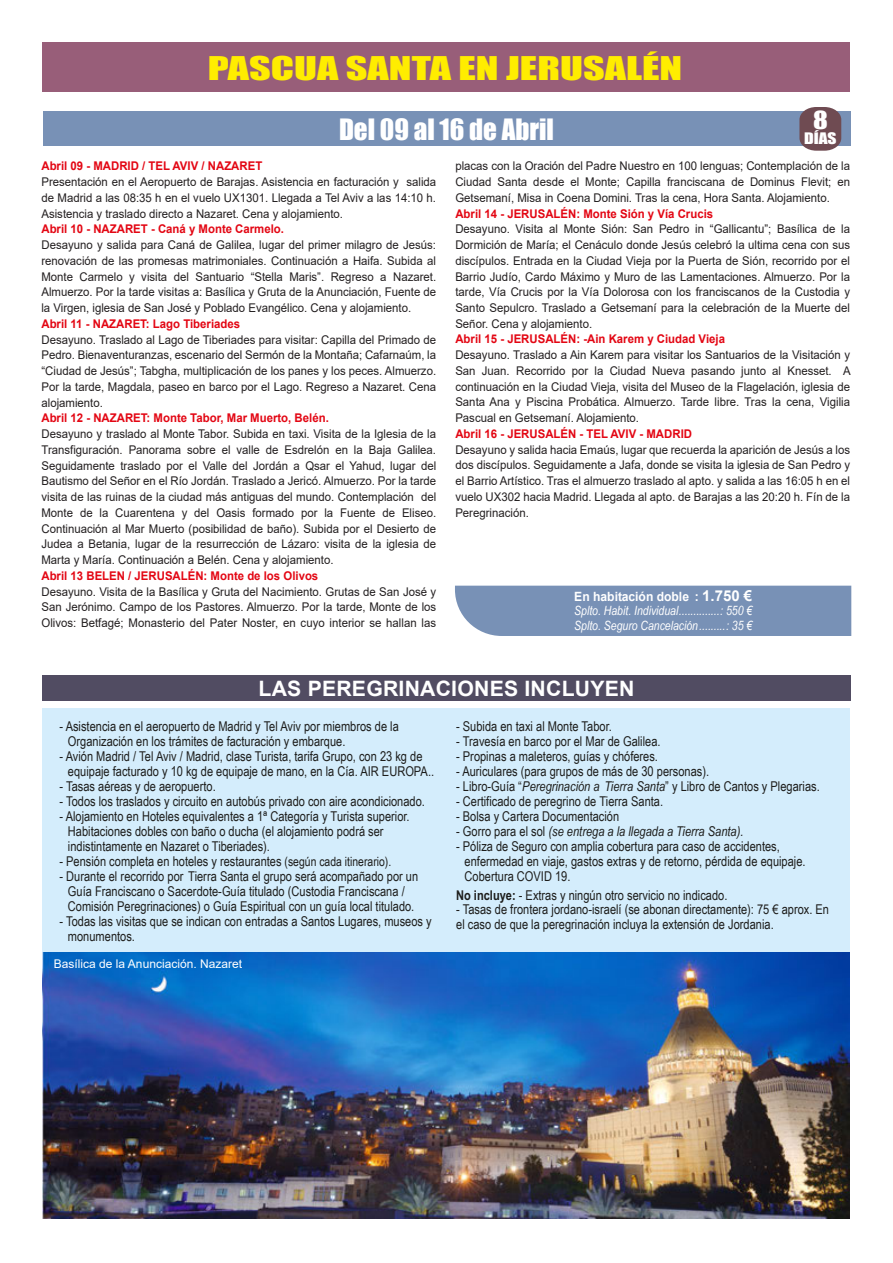
<style>
.page{position:relative;width:893px;height:1263px;background:#fff}
.page>*{position:absolute;margin:0;border:0;box-sizing:border-box;transform-origin:0 0}
.t1{font:30px "Impact";color:#ffed00;scale:1.4 1}
.t2{font:27px "Impact";color:#fff}
.t3{font:22.95px "Impact";color:#fff;scale:1.2 1}
.t4{font:700 21.15px "Arial";letter-spacing:.01em;color:#fff}
.t5{font:14.55px "Impact";color:#fff;scale:1.2 1}
.t6{font:13.5px/15px "Arial Narrow";color:#1d1d1b}
.t7{font:italic 13.5px "Arial Narrow";color:#1d1d1b}
.t8{font:italic 12.75px/14.2px "Arial Narrow";color:#fff}
.t9{font:700 12.75px "Arial";color:#fff;scale:.95 1}
.t10{font:12px/15.8px "Arial";color:#231f20;text-align:justify;scale:.95 1}
.t11{font:700 12px "Arial";color:#e30613;scale:.95 1}
.t12{font:12px "Arial";color:#fff}
.s1{font-size:15px}
.s2{font-size:12.75px}
.s3{font-style:italic}
.s4{font-style:normal}
.s5{font-weight:700}
</style>
<div class="page">
<img style="left:43px;top:952px;width:807px;height:266px">
<div style="left:42px;top:42px;width:808px;height:49px;background:#985e79"></div>
<div style="left:43px;top:111px;width:808px;height:35px;background:#7891b6"></div>
<svg style="left:799px;top:107px;width:42px;height:44px;background:#7b5c63"></svg>
<div style="left:43px;top:675px;width:808px;height:26px;background:#514c62"></div>
<div style="left:455px;top:586px;width:396px;height:50px;background:#7891b6"></div>
<div style="left:43px;top:708px;width:807px;height:244px;background:#d4edfc"></div>
<h1 class="t1" style="left:208px;top:45px;width:340px">PASCUA SANTA EN JERUSALÉN</h1>
<h2 class="t2" style="left:339px;top:109px;width:216px">Del 09 al 16 de Abril</h2>
<h3 class="t3" style="left:813px;top:102px;width:14px">8</h3>
<p class="t5" style="left:804px;top:127px;width:29px">DÍAS</p>
<p class="t11" style="left:41px;top:158px;width:234px">Abril 09 - MADRID / TEL AVIV / NAZARET</p>
<p class="t10" style="left:41px;top:174px;width:417px">Presentación en el Aeropuerto de Barajas. Asistencia en facturación y salida de Madrid a las 08:35 h en el vuelo UX1301. Llegada a Tel Aviv a las 14:10 h.<br>Asistencia y traslado directo a Nazaret. Cena y alojamiento.</p>
<p class="t11" style="left:41px;top:221px;width:257px">Abril 10 - NAZARET - Caná y Monte Carmelo.</p>
<p class="t10" style="left:41px;top:237px;width:417px">Desayuno y salida para Caná de Galilea, lugar del primer milagro de Jesús: renovación de las promesas matrimoniales. Continuación a Haifa. Subida al Monte Carmelo y visita del Santuario “Stella Maris”. Regreso a Nazaret.<br>Almuerzo. Por la tarde visitas a: Basílica y Gruta de la Anunciación, Fuente de la Virgen, iglesia de San José y Poblado Evangélico. Cena y alojamiento.</p>
<p class="t11" style="left:41px;top:315px;width:211px">Abril 11 - NAZARET: Lago Tiberiades</p>
<p class="t10" style="left:41px;top:331px;width:417px">Desayuno. Traslado al Lago de Tiberiades para visitar: Capilla del Primado de Pedro. Bienaventuranzas, escenario del Sermón de la Montaña; Cafarnaúm, la “Ciudad de Jesús”; Tabgha, multiplicación de los panes y los peces. Almuerzo.<br>Por la tarde, Magdala, paseo en barco por el Lago. Regreso a Nazaret. Cena alojamiento.</p>
<p class="t11" style="left:41px;top:410px;width:304px">Abril 12 - NAZARET: Monte Tabor, Mar Muerto, Belén.</p>
<p class="t10" style="left:41px;top:426px;width:417px">Desayuno y traslado al Monte Tabor. Subida en taxi. Visita de la Iglesia de la Transfiguración. Panorama sobre el valle de Esdrelón en la Baja Galilea.<br>Seguidamente traslado por el Valle del Jordán a Qsar el Yahud, lugar del Bautismo del Señor en el Río Jordán. Traslado a Jericó. Almuerzo. Por la tarde visita de las ruinas de la ciudad más antiguas del mundo. Contemplación del Monte de la Cuarentena y del Oasis formado por la Fuente de Eliseo.<br>Continuación al Mar Muerto (posibilidad de baño). Subida por el Desierto de Judea a Betania, lugar de la resurrección de Lázaro: visita de la iglesia de Marta y María. Continuación a Belén. Cena y alojamiento.</p>
<p class="t11" style="left:41px;top:567px;width:293px">Abril 13 BELEN / JERUSALÉN: Monte de los Olivos</p>
<p class="t10" style="left:41px;top:583px;width:417px">Desayuno. Visita de la Basílica y Gruta del Nacimiento. Grutas de San José y San Jerónimo. Campo de los Pastores. Almuerzo. Por la tarde, Monte de los Olivos: Betfagé; Monasterio del Pater Noster, en cuyo interior se hallan las</p>
<p class="t10" style="left:455px;top:158px;width:417px">placas con la Oración del Padre Nuestro en 100 lenguas; Contemplación de la Ciudad Santa desde el Monte; Capilla franciscana de Dominus Flevit; en Getsemaní, Misa in Coena Domini. Tras la cena, Hora Santa. Alojamiento.</p>
<p class="t11" style="left:455px;top:205px;width:273px">Abril 14 - JERUSALÉN: Monte Sión y Vía Crucis</p>
<p class="t10" style="left:455px;top:221px;width:417px">Desayuno. Visita al Monte Sión: San Pedro in “Gallicantu”; Basílica de la Dormición de María; el Cenáculo donde Jesús celebró la ultima cena con sus discípulos. Entrada en la Ciudad Vieja por la Puerta de Sión, recorrido por el Barrio Judío, Cardo Máximo y Muro de las Lamentaciones. Almuerzo. Por la tarde, Vía Crucis por la Vía Dolorosa con los franciscanos de la Custodia y Santo Sepulcro. Traslado a Getsemaní para la celebración de la Muerte del Señor. Cena y alojamiento.</p>
<p class="t11" style="left:455px;top:331px;width:285px">Abril 15 - JERUSALÉN: -Ain Karem y Ciudad Vieja</p>
<p class="t10" style="left:455px;top:347px;width:418px">Desayuno. Traslado a Ain Karem para visitar los Santuarios de la Visitación y San Juan. Recorrido por la Ciudad Nueva pasando junto al Knesset. A continuación en la Ciudad Vieja, visita del Museo de la Flagelación, iglesia de Santa Ana y Piscina Probática. Almuerzo. Tarde libre. Tras la cena, Vigilia Pascual en Getsemaní. Alojamiento.</p>
<p class="t11" style="left:455px;top:425px;width:251px">Abril 16 - JERUSALÉN - TEL AVIV - MADRID</p>
<p class="t10" style="left:455px;top:441px;width:417px">Desayuno y salida hacia Emaús, lugar que recuerda la aparición de Jesús a los dos discípulos. Seguidamente a Jafa, donde se visita la iglesia de San Pedro y el Barrio Artístico. Tras el almuerzo traslado al apto. y salida a las 16:05 h en el vuelo UX302 hacia Madrid. Llegada al apto. de Barajas a las 20:20 h. Fín de la Peregrinación.</p>
<p class="t9" style="left:574px;top:588px;width:189px">En habitación doble : <span class="s1">1.750 €</span></p>
<p class="t8" style="left:574px;top:603px;width:179px">Splto. Habit. Individual..............: 550 €<br>Splto. Seguro Cancelación.........: 35 €</p>
<h3 class="t4" style="left:259px;top:674px;width:377px">LAS PEREGRINACIONES INCLUYEN</h3>
<p class="t6" style="left:68px;top:718px;width:332px;text-indent:-8px">- Asistencia en el aeropuerto de Madrid y Tel Aviv por miembros de la<br>Organización en los trámites de facturación y embarque.</p>
<p class="t6" style="left:68px;top:748px;width:368px;text-indent:-8px">- Avión Madrid / Tel Aviv / Madrid, clase Turista, tarifa Grupo, con 23 kg de equipaje facturado y 10 kg de equipaje de mano, en la Cía. AIR EUROPA..</p>
<p class="t6" style="left:59px;top:778px;width:158px">- Tasas aéreas y de aeropuerto.</p>
<p class="t6" style="left:59px;top:793px;width:367px">- Todos los traslados y circuito en autobús privado con aire acondicionado.</p>
<p class="t6" style="left:68px;top:808px;width:343px;text-indent:-8px">- Alojamiento en Hoteles equivalentes a 1ª Categoría y Turista superior.<br>Habitaciones dobles con baño o ducha (el alojamiento podrá ser indistintamente en Nazaret o Tiberiades).</p>
<p class="t6" style="left:59px;top:853px;width:333px">- Pensión completa en hoteles y restaurantes <span class="s2">(según cada itinerario).</span></p>
<p class="t6" style="left:59px;top:868px;width:360px;text-align:center">- Durante el recorrido por Tierra Santa el grupo será acompañado por un<br>Guía Franciscano o Sacerdote-Guía titulado (Custodia Franciscana /<br>Comisión Peregrinaciones) o Guía Espiritual con un guía local titulado.</p>
<p class="t6" style="left:68px;top:913px;width:365px;text-indent:-8px">- Todas las visitas que se indican con entradas a Santos Lugares, museos y monumentos.</p>
<p class="t12" style="left:54px;top:956px;width:190px">Basílica de la Anunciación. Nazaret</p>
<p class="t6" style="left:456px;top:718px;width:157px">- Subida en taxi al Monte Tabor.</p>
<p class="t6" style="left:456px;top:733px;width:206px">- Travesía en barco por el Mar de Galilea.</p>
<p class="t6" style="left:456px;top:748px;width:203px">- Propinas a maleteros, guías y chóferes.</p>
<p class="t6" style="left:456px;top:763px;width:254px">- Auriculares (para grupos de más de 30 personas).</p>
<p class="t6" style="left:456px;top:778px;width:365px">- Libro-Guía “<span class="s3">Peregrinación a Tierra Santa</span>” y Libro de Cantos y Plegarias.</p>
<p class="t6" style="left:456px;top:793px;width:208px">- Certificado de peregrino de Tierra Santa.</p>
<p class="t6" style="left:456px;top:808px;width:165px">- Bolsa y Cartera Documentación</p>
<p class="t7" style="left:456px;top:821px;width:289px"><span class="s4">- Gorro para el sol</span> (se entrega a la llegada a Tierra Santa).</p>
<p class="t6" style="left:465px;top:838px;width:342px;text-indent:-8px">- Póliza de Seguro con amplia cobertura para caso de accidentes, enfermedad en viaje, gastos extras y de retorno, pérdida de equipaje.<br>Cobertura COVID 19.</p>
<p class="t6" style="left:456px;top:887px;width:273px"><span class="s5">No incluye:</span> - Extras y ningún otro servicio no indicado.</p>
<p class="t6" style="left:456px;top:902px;width:374px;line-height:14.2px">- Tasas de frontera jordano-israelí (se abonan directamente): 75 € aprox. En el caso de que la peregrinación incluya la extensión de Jordania.</p>
</div>
